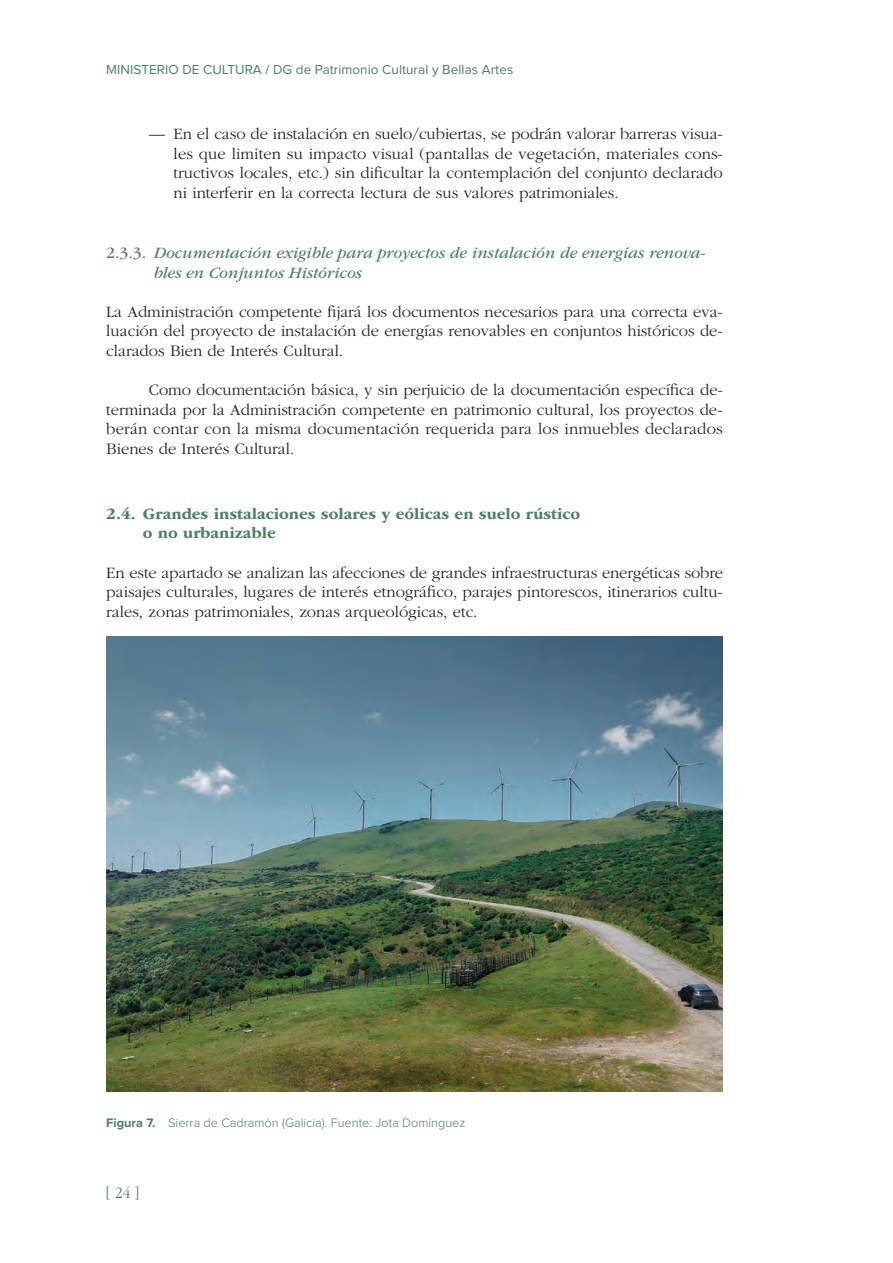
<style>
.page{position:relative;width:893px;height:1263px;background:#fff}
.page>*{position:absolute;margin:0;border:0;box-sizing:border-box;transform-origin:0 0}
.texto_general{font:300 16.5px/19.5px "ITC Garamond Std";color:#231f20;text-align:justify}
.texto_general_sin_sangria{font:300 16.5px/19.5px "ITC Garamond Std";color:#231f20;text-align:justify}
.t1{font:italic 16.5px/19.5px "ITC Garamond Std";color:#4a8162}
.LADILLO_2{font:700 16.5px/19.5px "ITC Garamond Std";color:#4a8162}
.t2{font:300 16.5px "ITC Garamond Std";color:#4a8162;scale:.94 1}
.t3{font:13.5px "Proxima Nova";letter-spacing:.005em;color:#4a8162}
.pie_de_foto{font:300 12.75px "Proxima Nova";color:#4a8162}
.s1{font-style:normal}
.s2{font-weight:700}
</style>
<div class="page">
<img style="left:106px;top:636px;width:617px;height:455px">
<p class="t3" style="left:106px;top:64px;width:408px">MINISTERIO DE CULTURA / DG de Patrimonio Cultural y Bellas Artes</p>
<p class="texto_general" style="left:174px;top:124px;width:551px;text-indent:-25px">— En el caso de instalación en suelo/cubiertas, se podrán valorar barreras visua&shy;les que limiten su impacto visual (pantallas de vegetación, materiales cons&shy;tructivos locales, etc.) sin dificultar la contemplación del conjunto declarado ni interferir en la correcta lectura de sus valores patrimoniales.</p>
<p class="t1" style="left:154px;top:244px;width:553px;text-indent:-48px"><span class="s1">2.3.3.</span> Documentación exigible para proyectos de instalación de energías renova&shy;bles en Conjuntos Históricos</p>
<p class="texto_general_sin_sangria" style="left:106px;top:302px;width:618px">La Administración competente fijará los documentos necesarios para una correcta eva&shy;luación del proyecto de instalación de energías renovables en conjuntos históricos de&shy;clarados Bien de Interés Cultural.</p>
<p class="texto_general" style="left:106px;top:381px;width:618px;text-indent:43px">Como documentación básica, y sin perjuicio de la documentación específica de&shy;terminada por la Administración competente en patrimonio cultural, los proyectos de&shy;berán contar con la misma documentación requerida para los inmuebles declarados Bienes de Interés Cultural.</p>
<p class="LADILLO_2" style="left:143px;top:504px;width:439px;text-indent:-37px">2.4. Grandes instalaciones solares y eólicas en suelo rústico o no urbanizable</p>
<p class="texto_general_sin_sangria" style="left:106px;top:563px;width:618px">En este apartado se analizan las afecciones de grandes infraestructuras energéticas sobre paisajes culturales, lugares de interés etnográfico, parajes pintorescos, itinerarios cultu&shy;rales, zonas patrimoniales, zonas arqueológicas, etc.</p>
<p class="pie_de_foto" style="left:106px;top:1117px;width:361px"><span class="s2">Figura 7.</span> Sierra de Cadramón (Galicia). Fuente: Jota Domínguez</p>
<p class="t2" style="left:106px;top:1183px;width:36px">[ 24 ]</p>
</div>
